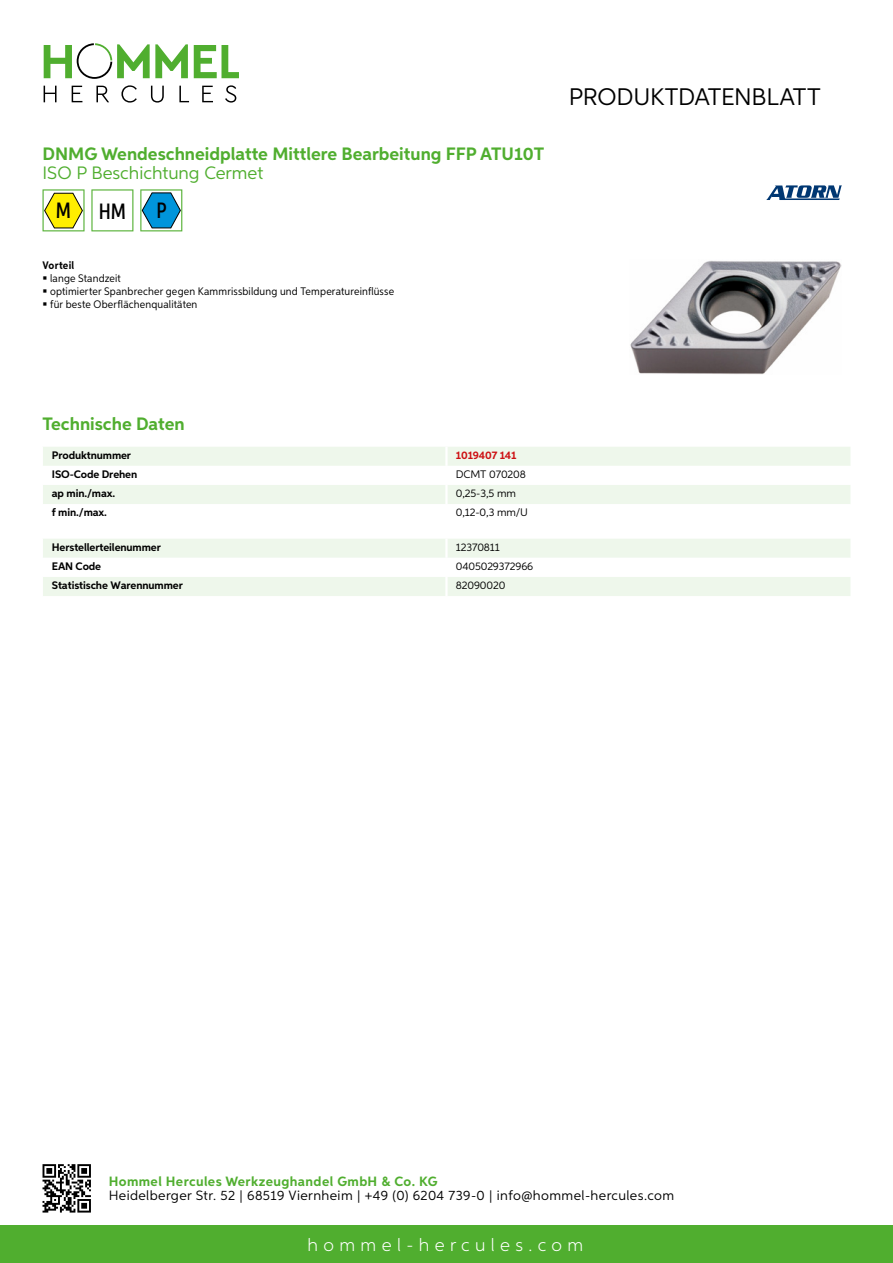
<style>
.page{position:relative;width:893px;height:1263px;background:#fff}
.page>*{position:absolute;margin:0;border:0;box-sizing:border-box;transform-origin:0 0}
.t1{font:24px "Aspira";letter-spacing:-.01em;color:#000}
.t2{font:500 22.2px "Aspira XX Nar";color:#000}
.t3{font:700 18px "Aspira";color:#50ae2f}
.t4{font:18px "Aspira";color:#50ae2f}
.t5{font:300 18px "Aspira";letter-spacing:.3em;color:#fff}
.t6{font:13.5px "Aspira";letter-spacing:.03em;color:#000}
.t7{font:700 13.5px "Aspira";letter-spacing:.03em;color:#50ae2f}
.t8{font:10.95px/12.8px "Aspira Nar";letter-spacing:.015em;color:#000}
.t9{font:700 10.95px "Aspira";letter-spacing:-.01em;color:#000}
.t10{font:10.95px "Aspira";letter-spacing:-.01em;color:#000}
.t11{font:700 10.95px "Aspira";letter-spacing:-.01em;color:#cd1013}
.t12{font:700 10.95px "Aspira Nar";letter-spacing:.015em;color:#000}
</style>
<div class="page">
<div style="left:0;top:1226px;width:893px;height:37px;background:#50ae2f"></div>
<svg style="left:43px;top:1164px;width:48px;height:48px"></svg>
<svg style="left:194px;top:45px;width:45px;height:33px"></svg>
<svg style="left:44px;top:43px;width:144px;height:36px"></svg>
<svg style="left:44px;top:86px;width:13px;height:16px"></svg>
<svg style="left:72px;top:86px;width:10px;height:16px"></svg>
<svg style="left:96px;top:86px;width:13px;height:16px"></svg>
<svg style="left:121px;top:85px;width:16px;height:18px"></svg>
<svg style="left:151px;top:86px;width:13px;height:17px"></svg>
<svg style="left:179px;top:86px;width:10px;height:16px"></svg>
<svg style="left:202px;top:86px;width:11px;height:16px"></svg>
<svg style="left:225px;top:85px;width:11px;height:18px"></svg>
<div style="left:43px;top:447px;width:807px;height:19px;background:#eef7eb"></div>
<div style="left:43px;top:485px;width:807px;height:19px;background:#eef7eb"></div>
<hr style="left:445px;top:447px;width:3px;height:19px;background:#fff">
<hr style="left:445px;top:485px;width:3px;height:19px;background:#fff">
<svg style="left:43px;top:539px;width:807px;height:57px"></svg>
<hr style="left:445px;top:577px;width:3px;height:19px;background:#fff">
<svg style="left:43px;top:189px;width:42px;height:42px"></svg>
<svg style="left:91px;top:189px;width:42px;height:42px"></svg>
<svg style="left:140px;top:189px;width:42px;height:42px"></svg>
<img style="left:630px;top:260px;width:212px;height:114px">
<svg style="left:766px;top:185px;width:76px;height:15px"></svg>
<h3 class="t3" style="left:43px;top:142px;width:503px">DNMG Wendeschneidplatte Mittlere Bearbeitung FFP ATU10T</h3>
<h3 class="t4" style="left:43px;top:162px;width:222px">ISO P Beschichtung Cermet</h3>
<h2 class="t2" style="left:56px;top:197px;width:72px">M HM</h2>
<h2 class="t2" style="left:156px;top:197px;width:12px">P</h2>
<p class="t12" style="left:43px;top:259px;width:33px">Vorteil</p>
<p class="t8" style="left:50px;top:272px;width:345px">lange Standzeit<br>optimierter Spanbrecher gegen Kammrissbildung und Temperatureinflüsse für beste Oberflächenqualitäten</p>
<h1 class="t1" style="left:569px;top:82px;width:253px">Produktdatenblatt</h1>
<h3 class="t3" style="left:43px;top:412px;width:144px">Technische Daten</h3>
<p class="t9" style="left:52px;top:448px;width:81px">Produktnummer</p>
<p class="t11" style="left:456px;top:448px;width:62px">1019407 141</p>
<p class="t9" style="left:52px;top:467px;width:87px">ISO-Code Drehen</p>
<p class="t10" style="left:456px;top:467px;width:72px">DCMT 070208</p>
<p class="t9" style="left:52px;top:486px;width:65px">ap min./max.</p>
<p class="t10" style="left:456px;top:486px;width:62px">0,25-3,5 mm</p>
<p class="t9" style="left:52px;top:505px;width:57px">f min./max.</p>
<p class="t10" style="left:456px;top:506px;width:72px">0,12-0,3 mm/U</p>
<p class="t9" style="left:52px;top:540px;width:111px">Herstellerteilenummer</p>
<p class="t10" style="left:456px;top:540px;width:45px">12370811</p>
<p class="t9" style="left:52px;top:559px;width:51px">EAN Code</p>
<p class="t10" style="left:456px;top:559px;width:79px">0405029372966</p>
<p class="t9" style="left:52px;top:578px;width:132px">Statistische Warennummer</p>
<p class="t10" style="left:456px;top:578px;width:51px">82090020</p>
<p class="t7" style="left:109px;top:1172px;width:330px">Hommel Hercules Werkzeughandel GmbH &amp; Co. KG</p>
<p class="t6" style="left:109px;top:1187px;width:567px">Heidelberger Str. 52 | 68519 Viernheim | +49 (0) 6204 739-0 | info@hommel-hercules.com</p>
<h3 class="t5" style="left:307px;top:1234px;width:277px">hommel-hercules.com</h3>
</div>
